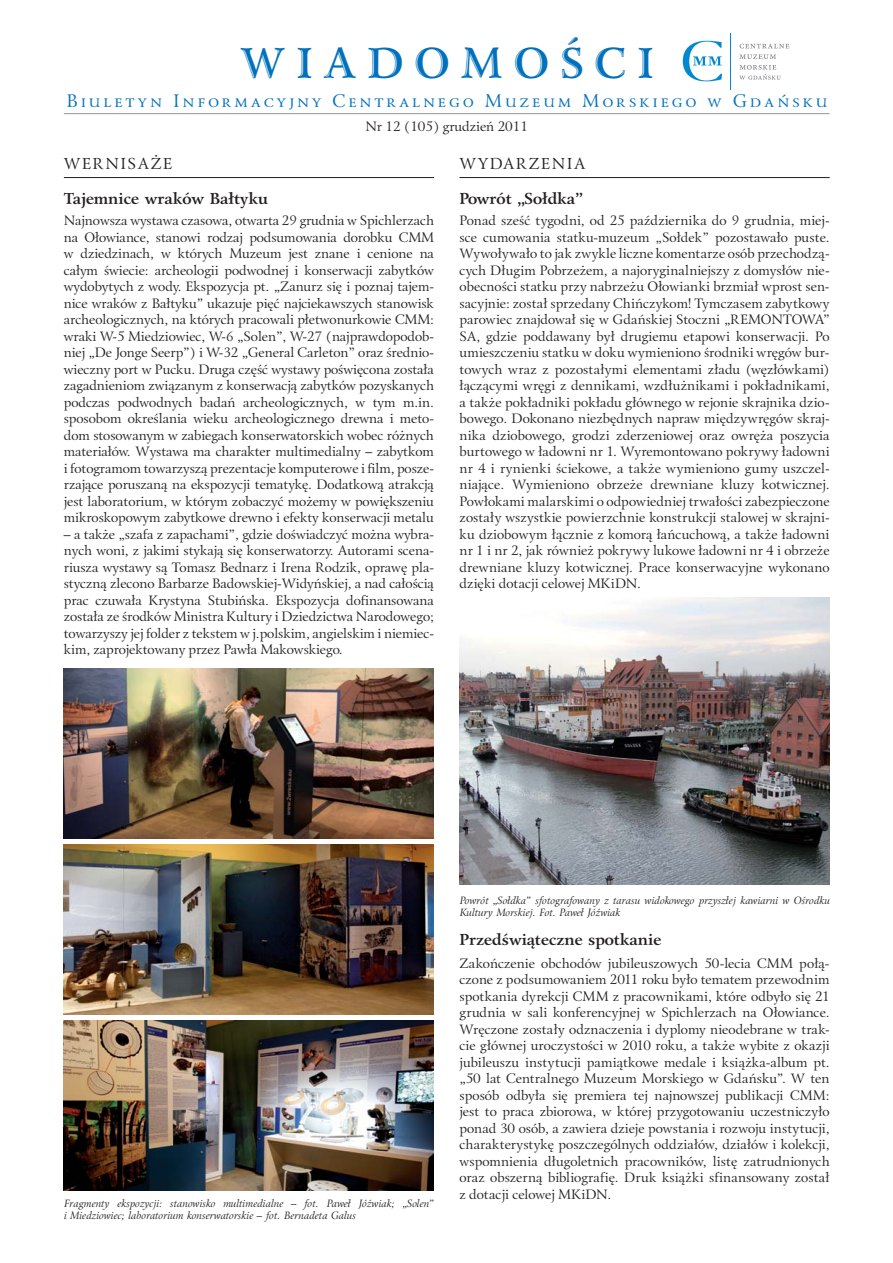
<style>
.page{position:relative;width:893px;height:1263px;background:#fff}
.page>*{position:absolute;margin:0;border:0;box-sizing:border-box;transform-origin:0 0}
.t1{font:45px "Eunice EFN Handtooled";letter-spacing:.25em;color:#0071bc}
.t2{font:18px "Eunice EFN";letter-spacing:.19em;color:#0071bc}
.t3{font:700 15.75px "Eunice EFN";color:#231f20}
.t4{font:15.75px "Eunice EFN";letter-spacing:.285em;color:#231f20}
.t5{font:13.5px/16.5px "Eunice EFN";letter-spacing:-.005em;color:#231f20;text-align:justify}
.t6{font:italic 10.5px/12px "Eunice EFN";color:#231f20}
</style>
<div class="page">
<hr style="left:64px;top:113px;width:765px;height:1px;background:#939598">
<svg style="left:739px;top:44px;width:50px;height:15px"></svg>
<svg style="left:739px;top:65px;width:41px;height:15px"></svg>
<svg style="left:682px;top:41px;width:40px;height:40px"></svg>
<hr style="left:730px;top:34px;width:1px;height:56px;background:#0089cf">
<hr style="left:64px;top:177px;width:370px;height:1px;background:#231f20">
<img style="left:64px;top:668px;width:370px;height:170px">
<img style="left:64px;top:844px;width:370px;height:170px">
<img style="left:64px;top:1021px;width:370px;height:170px">
<hr style="left:459px;top:177px;width:370px;height:1px;background:#231f20">
<img style="left:459px;top:598px;width:370px;height:286px">
<h1 class="t1" style="left:240px;top:48px;width:415px">WIADOMOŚCI</h1>
<h2 class="t2" style="left:66px;top:92px;width:762px">BIULETYN INFORMACYJNY CENTRALNEGO MUZEUM MORSKIEGO W GDAŃSKU</h2>
<p class="t4" style="left:64px;top:156px;width:110px">WERNISAŻE</p>
<p class="t3" style="left:64px;top:192px;width:206px">Tajemnice wraków Bałtyku</p>
<p class="t5" style="left:365px;top:119px;width:164px">Nr 12 (105) grudzień 2011</p>
<p class="t4" style="left:459px;top:156px;width:125px">WYDARZENIA</p>
<p class="t3" style="left:459px;top:192px;width:125px">Powrót „Sołdka”</p>
<p class="t5" style="left:64px;top:213px;width:372px">Najnowsza wystawa czasowa, otwarta 29 grudnia w Spichlerzach na Ołowiance, stanowi rodzaj podsumowania dorobku CMM w dziedzinach, w których Muzeum jest znane i cenione na całym świecie: archeologii podwodnej i konserwacji zabytków wydobytych z wody. Ekspozycja pt. „Zanurz się i poznaj tajem&shy;nice wraków z Bałtyku” ukazuje pięć najciekawszych stanowisk archeologicznych, na których pracowali płetwonurkowie CMM: wraki W-5 Miedziowiec, W-6 „Solen”, W-27 (najprawdopodob&shy;niej „De Jonge Seerp”) i W-32 „General Carleton” oraz średnio&shy;wieczny port w Pucku. Druga część wystawy poświęcona została zagadnieniom związanym z konserwacją zabytków pozyskanych podczas podwodnych badań archeologicznych, w tym m.in. sposobom określania wieku archeologicznego drewna i meto&shy;dom stosowanym w zabiegach konserwatorskich wobec różnych materiałów. Wystawa ma charakter multimedialny – zabytkom i fotogramom towarzyszą prezentacje komputerowe i film, posze&shy;rzające poruszaną na ekspozycji tematykę. Dodatkową atrakcją jest laboratorium, w którym zobaczyć możemy w powiększeniu mikroskopowym zabytkowe drewno i efekty konserwacji metalu</p>
<p class="t5" style="left:64px;top:527px;width:371px">– a także „szafa z zapachami”, gdzie doświadczyć można wybra&shy;nych woni, z jakimi stykają się konserwatorzy. Autorami scena&shy;riusza wystawy są Tomasz Bednarz i Irena Rodzik, oprawę pla&shy;styczną zlecono Barbarze Badowskiej-Widyńskiej, a nad całością prac czuwała Krystyna Stubińska. Ekspozycja dofinansowana została ze środków Ministra Kultury i Dziedzictwa Narodowego; towarzyszy jej folder z tekstem w j.polskim, angielskim i niemiec&shy;kim, zaprojektowany przez Pawła Makowskiego.</p>
<p class="t5" style="left:459px;top:213px;width:371px">Ponad sześć tygodni, od 25 października do 9 grudnia, miej&shy;sce cumowania statku-muzeum „Sołdek” pozostawało puste.<br>Wywoływało to jak zwykle liczne komentarze osób przechodzą&shy;cych Długim Pobrzeżem, a najoryginalniejszy z domysłów nie&shy;obecności statku przy nabrzeżu Ołowianki brzmiał wprost sen&shy;sacyjnie: został sprzedany Chińczykom! Tymczasem zabytkowy parowiec znajdował się w Gdańskiej Stoczni „REMONTOWA” SA , gdzie poddawany był drugiemu etapowi konserwacji. Po umieszczeniu statku w doku wymieniono środniki wręgów bur&shy;towych wraz z pozostałymi elementami zładu (węzłówkami) łączącymi wręgi z dennikami, wzdłużnikami i pokładnikami, a także pokładniki pokładu głównego w rejonie skrajnika dzio&shy;bowego. Dokonano niezbędnych napraw międzywręgów skraj&shy;nika dziobowego, grodzi zderzeniowej oraz owręża poszycia burtowego w ładowni nr 1. Wyremontowano pokrywy ładowni nr 4 i rynienki ściekowe, a także wymieniono gumy uszczel&shy;niające. Wymieniono obrzeże drewniane kluzy kotwicznej.<br>Powłokami malarskimi o odpowiedniej trwałości zabezpieczone zostały wszystkie powierzchnie konstrukcji stalowej w skrajni&shy;ku dziobowym łącznie z komorą łańcuchową, a także ładowni nr 1 i nr 2, jak również pokrywy lukowe ładowni nr 4 i obrzeże drewniane kluzy kotwicznej. Prace konserwacyjne wykonano dzięki dotacji celowej MKiDN.</p>
<p class="t6" style="left:64px;top:1198px;width:371px">Fragmenty ekspozycji: stanowisko multimedialne – fot. Paweł Jóźwiak; „Solen” i Miedziowiec; laboratorium konserwatorskie – fot. Bernadeta Galus</p>
<p class="t6" style="left:459px;top:895px;width:371px">Powrót „Sołdka” sfotografowany z tarasu widokowego przyszłej kawiarni w Ośrodku<br>Kultury Morskiej. Fot. Paweł Jóźwiak</p>
<p class="t3" style="left:459px;top:933px;width:203px">Przedświąteczne spotkanie</p>
<p class="t5" style="left:459px;top:955px;width:371px">Zakończenie obchodów jubileuszowych 50-lecia CMM połą&shy;czone z podsumowaniem 2011 roku było tematem przewodnim spotkania dyrekcji CMM z pracownikami, które odbyło się 21 grudnia w sali konferencyjnej w Spichlerzach na Ołowiance.<br>Wręczone zostały odznaczenia i dyplomy nieodebrane w trak&shy;cie głównej uroczystości w 2010 roku, a także wybite z okazji jubileuszu instytucji pamiątkowe medale i książka-album pt. „50 lat Centralnego Muzeum Morskiego w Gdańsku”. W ten sposób odbyła się premiera tej najnowszej publikacji CMM: jest to praca zbiorowa, w której przygotowaniu uczestniczyło ponad 30 osób, a zawiera dzieje powstania i rozwoju instytucji, charakterystykę poszczególnych oddziałów, działów i kolekcji, wspomnienia długoletnich pracowników, listę zatrudnionych oraz obszerną bibliografię. Druk książki sfinansowany został z dotacji celowej MKiDN.</p>
</div>
